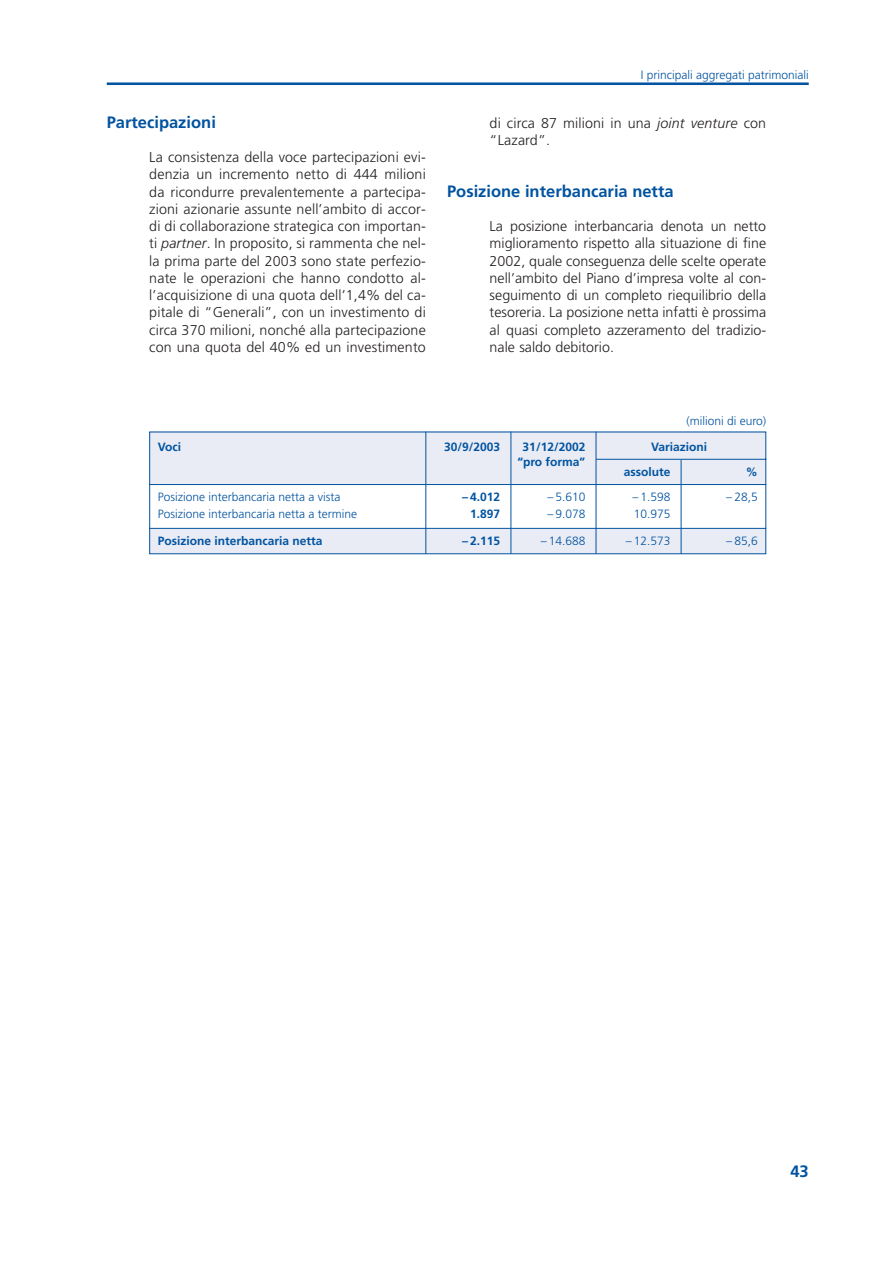
<style>
.page{position:relative;width:893px;height:1263px;background:#fff}
.page>*{position:absolute;margin:0;border:0;box-sizing:border-box;transform-origin:0 0}
.t1{font:700 16.5px "Frutiger";color:#0153a0}
.t2{font:300 14.25px/17.2px "Frutiger";letter-spacing:.01em;color:#231f20;text-align:justify}
.t3{font:300 12px "Frutiger";color:#0153a0}
.t4{font:700 12px "Frutiger";color:#0153a0}
.s1{font-style:italic}
</style>
<div class="page">
<hr style="left:107px;top:82px;width:701px;height:3px;background:#0153a0">
<svg style="left:149px;top:431px;width:618px;height:124px"></svg>
<hr style="left:595px;top:432px;width:1px;height:122px;background:#0153a0">
<hr style="left:680px;top:460px;width:1px;height:94px;background:#0153a0">
<hr style="left:510px;top:432px;width:1px;height:122px;background:#0153a0">
<hr style="left:425px;top:432px;width:1px;height:122px;background:#0153a0">
<hr style="left:149px;top:484px;width:617px;height:1px;background:#0153a0">
<hr style="left:149px;top:528px;width:617px;height:1px;background:#0153a0">
<p class="t1" style="left:107px;top:115px;width:111px">Partecipazioni</p>
<p class="t2" style="left:149px;top:150px;width:278px">La consistenza della voce partecipazioni evi&shy;denzia un incremento netto di 444 milioni da ricondurre prevalentemente a partecipa&shy;zioni azionarie assunte nell’ambito di accor&shy;di di collaborazione strategica con importan&shy;ti <span class="s1">partner</span>. In proposito, si rammenta che nel&shy;la prima parte del 2003 sono state perfezio&shy;nate le operazioni che hanno condotto al&shy;l’acquisizione di una quota dell’1,4% del ca&shy;pitale di “Generali”, con un investimento di circa 370 milioni, nonché alla partecipazione con una quota del 40% ed un investimento</p>
<p class="t3" style="left:641px;top:70px;width:169px">I principali aggregati patrimoniali</p>
<p class="t2" style="left:489px;top:115px;width:278px">di circa 87 milioni in una <span class="s1">joint venture</span> con “Lazard”.</p>
<p class="t1" style="left:447px;top:184px;width:228px">Posizione interbancaria netta</p>
<p class="t2" style="left:489px;top:219px;width:278px">La posizione interbancaria denota un netto miglioramento rispetto alla situazione di fine 2002, quale conseguenza delle scelte operate nell’ambito del Piano d’impresa volte al con&shy;seguimento di un completo riequilibrio della tesoreria. La posizione netta infatti è prossima al quasi completo azzeramento del tradizio&shy;nale saldo debitorio.</p>
<p class="t3" style="left:686px;top:416px;width:81px">(milioni di euro)</p>
<p class="t4" style="left:158px;top:442px;width:25px">Voci</p>
<p class="t4" style="left:444px;top:442px;width:58px">30/9/2003</p>
<p class="t4" style="left:522px;top:442px;width:64px">31/12/2002</p>
<p class="t4" style="left:651px;top:442px;width:58px">Variazioni</p>
<p class="t4" style="left:517px;top:457px;width:69px">“pro forma”</p>
<p class="t4" style="left:623px;top:467px;width:48px">assolute</p>
<p class="t4" style="left:745px;top:467px;width:13px">%</p>
<p class="t3" style="left:158px;top:492px;width:184px">Posizione interbancaria netta a vista</p>
<p class="t4" style="left:462px;top:492px;width:40px">– 4.012</p>
<p class="t3" style="left:547px;top:492px;width:40px">– 5.610</p>
<p class="t3" style="left:632px;top:492px;width:40px">– 1.598</p>
<p class="t3" style="left:726px;top:492px;width:33px">– 28,5</p>
<p class="t3" style="left:158px;top:509px;width:201px">Posizione interbancaria netta a termine</p>
<p class="t4" style="left:470px;top:509px;width:32px">1.897</p>
<p class="t3" style="left:547px;top:509px;width:40px">– 9.078</p>
<p class="t3" style="left:633px;top:509px;width:38px">10.975</p>
<p class="t4" style="left:158px;top:536px;width:166px">Posizione interbancaria netta</p>
<p class="t4" style="left:462px;top:536px;width:40px">– 2.115</p>
<p class="t3" style="left:540px;top:536px;width:46px">– 14.688</p>
<p class="t3" style="left:625px;top:536px;width:46px">– 12.573</p>
<p class="t3" style="left:726px;top:536px;width:33px">– 85,6</p>
<p class="t1" style="left:790px;top:1165px;width:20px">43</p>
</div>
